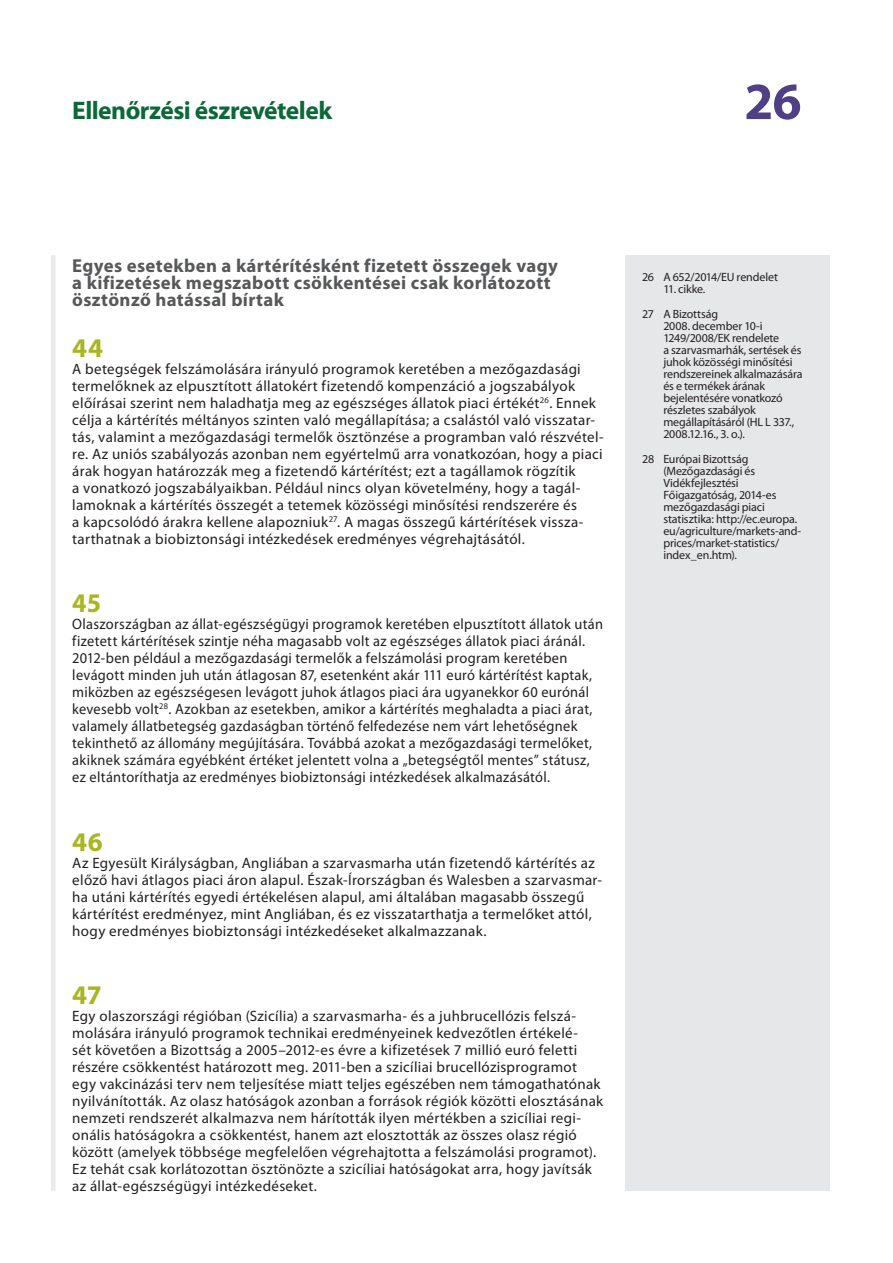
<style>
.page{position:relative;width:893px;height:1263px;background:#fff}
.page>*{position:absolute;margin:0;border:0;box-sizing:border-box;transform-origin:0 0}
.t1{font:700 52.5px "Myriad Pro";color:#4f4085}
.E_05_-_CHAP__1__TEXT{font:700 27px "Myriad Pro";letter-spacing:.015em;color:#a7b621}
.E_05_-_CHAP__1__TEXT-2{font:700 27px "Myriad Pro";letter-spacing:.015em;color:#a7b621;scale:.96 1}
.t2{font:700 25.5px "Myriad Pro";letter-spacing:-.02em;color:#0b6938}
.E_03_-_CHAP__TITRE_A{font:700 18.75px/17px "Myriad Pro";letter-spacing:.02em;color:#57585a}
.E_05_-_CHAP__1__TEXT-3{font:15px/17px "Myriad Pro";letter-spacing:.02em;color:#231f20}
.E_05_-_CHAP__1__TEXT-4{font:15px/17px "Myriad Pro";letter-spacing:.02em;color:#231f20;scale:.96 1}
.E_08_-_CHAP__FOOTNOT{font:12px/12px "Myriad Pro";letter-spacing:-.015em;color:#231f20}
</style>
<div class="page">
<div style="left:51px;top:255px;width:5px;height:936px;background:#ebebeb"></div>
<div style="left:625px;top:255px;width:204px;height:936px;background:#e6e7e9"></div>
<h3 class="t2" style="left:72px;top:94px;width:261px">Ellenőrzési észrevételek</h3>
<h1 class="t1" style="left:744px;top:67px;width:59px">26</h1>
<p class="E_03_-_CHAP__TITRE_A" style="left:72px;top:257px;width:487px">Egyes esetekben a kártérítésként fizetett összegek vagy a kifizetések megszabott csökkentései csak korlátozott ösztönző hatással bírtak</p>
<p class="E_05_-_CHAP__1__TEXT" style="left:72px;top:330px;width:32px">44</p>
<p class="E_05_-_CHAP__1__TEXT-3" style="left:72px;top:360px;width:533px">A betegségek felszámolására irányuló programok keretében a mezőgazdasági termelőknek az elpusztított állatokért fizetendő kompenzáció a jogszabályok előírásai szerint nem haladhatja meg az egészséges állatok piaci értékét<sup>26</sup>. Ennek célja a kártérítés méltányos szinten való megállapítása; a csalástól való visszatar&shy;tás, valamint a mezőgazdasági termelők ösztönzése a programban való részvétel&shy;re. Az uniós szabályozás azonban nem egyértelmű arra vonatkozóan, hogy a piaci árak hogyan határozzák meg a fizetendő kártérítést; ezt a tagállamok rögzítik<br>a vonatkozó jogszabályaikban. Például nincs olyan követelmény, hogy a tagál&shy;lamoknak a kártérítés összegét a tetemek közösségi minősítési rendszerére és<br>a kapcsolódó árakra kellene alapozniuk<sup>27</sup>. A magas összegű kártérítések vissza&shy;tarthatnak a biobiztonsági intézkedések eredményes végrehajtásától.</p>
<p class="E_05_-_CHAP__1__TEXT-2" style="left:72px;top:586px;width:32px">45</p>
<p class="E_05_-_CHAP__1__TEXT-4" style="left:72px;top:616px;width:554px">Olaszországban az állat-egészségügyi programok keretében elpusztított állatok után fizetett kártérítések szintje néha magasabb volt az egészséges állatok piaci áránál.<br>2012-ben például a mezőgazdasági termelők a felszámolási program keretében levágott minden juh után átlagosan 87, esetenként akár 111 euró kártérítést kaptak, miközben az egészségesen levágott juhok átlagos piaci ára ugyanekkor 60 eurónál kevesebb volt<sup>28</sup>. Azokban az esetekben, amikor a kártérítés meghaladta a piaci árat, valamely állatbetegség gazdaságban történő felfedezése nem várt lehetőségnek tekinthető az állomány megújítására. Továbbá azokat a mezőgazdasági termelőket, akiknek számára egyébként értéket jelentett volna a „betegségtől mentes” státusz, ez eltántoríthatja az eredményes biobiztonsági intézkedések alkalmazásától.</p>
<p class="E_05_-_CHAP__1__TEXT" style="left:72px;top:824px;width:32px">46</p>
<p class="E_05_-_CHAP__1__TEXT-3" style="left:72px;top:854px;width:531px">Az Egyesült Királyságban, Angliában a szarvasmarha után fizetendő kártérítés az előző havi átlagos piaci áron alapul. Észak-Írországban és Walesben a szarvasmar&shy;ha utáni kártérítés egyedi értékelésen alapul, ami általában magasabb összegű kártérítést eredményez, mint Angliában, és ez visszatarthatja a termelőket attól, hogy eredményes biobiztonsági intézkedéseket alkalmazzanak.</p>
<p class="E_05_-_CHAP__1__TEXT" style="left:72px;top:977px;width:31px">47</p>
<p class="E_05_-_CHAP__1__TEXT-3" style="left:72px;top:1007px;width:532px">Egy olaszországi régióban (Szicília) a szarvasmarha- és a juhbrucellózis felszá&shy;molására irányuló programok technikai eredményeinek kedvezőtlen értékelé-<br>sét követően a Bizottság a 2005–2012-es évre a kifizetések 7 millió euró feletti részére csökkentést határozott meg. 2011-ben a szicíliai brucellózisprogramot egy vakcinázási terv nem teljesítése miatt teljes egészében nem támogathatónak nyilvánították. Az olasz hatóságok azonban a források régiók közötti elosztásának nemzeti rendszerét alkalmazva nem hárították ilyen mértékben a szicíliai regi&shy;onális hatóságokra a csökkentést, hanem azt elosztották az összes olasz régió között (amelyek többsége megfelelően végrehajtotta a felszámolási programot).<br>Ez tehát csak korlátozottan ösztönözte a szicíliai hatóságokat arra, hogy javítsák az állat-egészségügyi intézkedéseket.</p>
<p class="E_08_-_CHAP__FOOTNOT" style="left:642px;top:271px;width:137px">26 A 652/2014/EU rendelet</p>
<p class="E_08_-_CHAP__FOOTNOT" style="left:663px;top:283px;width:43px">11. cikke.</p>
<p class="E_08_-_CHAP__FOOTNOT" style="left:663px;top:308px;width:141px;text-indent:-21px">27 A Bizottság<br>2008. december 10-i<br>1249/2008/EK rendelete<br>a szarvasmarhák, sertések és juhok közösségi minősítési rendszereinek alkalmazására és e termékek árának bejelentésére vonatkozó részletes szabályok megállapításáról (HL L 337.,<br>2008.12.16., 3. o.).</p>
<p class="E_08_-_CHAP__FOOTNOT" style="left:663px;top:452px;width:139px;text-indent:-21px">28 Európai Bizottság (Mezőgazdasági és<br>Vidékfejlesztési<br>Főigazgatóság, 2014-es mezőgazdasági piaci statisztika: http://ec.europa. eu/agriculture/markets-and&shy;prices/market-statistics/ index_en.htm).</p>
</div>
